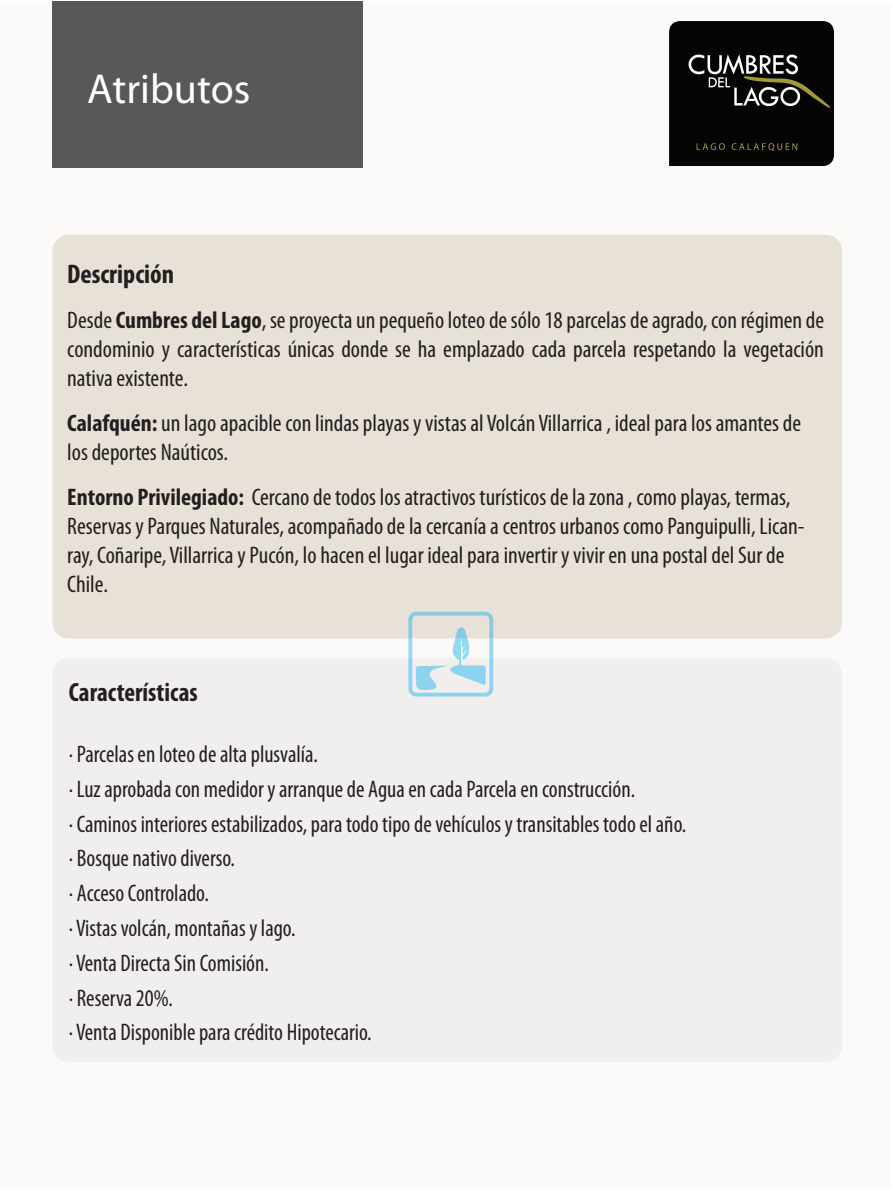
<style>
.page{position:relative;width:893px;height:1191px;background:#fff}
.page>*{position:absolute;margin:0;border:0;box-sizing:border-box;transform-origin:0 0}
.t1{font:42px "Myriad Pro";color:#fff}
.t2{font:700 condensed 27px "Myriad Pro";color:#231f20}
.t3{font:700 condensed 26.55px "Myriad Pro";color:#231f20;scale:.96 1}
.t4{font:condensed 24px/28.8px "Myriad Pro";color:#231f20}
.t5{font:condensed 24px/34.8px "Myriad Pro";color:#231f20;scale:.96 1}
.s1{font-weight:700}
</style>
<div class="page">
<div style="left:0;top:3px;width:890px;height:1185px;background:#fbfaf8"></div>
<div style="left:52px;top:1px;width:311px;height:166px;background:#57585a"></div>
<div style="left:52px;top:658px;width:790px;height:404px;background:#f0efee;border-radius:16px"></div>
<div style="left:52px;top:235px;width:790px;height:403px;background:#e7e1d7;border-radius:16px"></div>
<img style="left:669px;top:21px;width:165px;height:144px">
<svg style="left:416px;top:627px;width:70px;height:63px"></svg>
<div style="left:408px;top:611px;width:85px;height:85px;border:4px solid #00aeef;border-radius:6px"></div>
<h1 class="t1" style="left:87px;top:63px;width:165px">Atributos</h1>
<p class="t2" style="left:67px;top:257px;width:108px">Descripción</p>
<p class="t4" style="left:67px;top:305px;width:758px;text-align:justify">Desde <span class="s1">Cumbres del Lago</span>, se proyecta un pequeño loteo de sólo 18 parcelas de agrado, con régimen de condominio y características únicas donde se ha emplazado cada parcela respetando la vegetación nativa existente.</p>
<p class="t4" style="left:67px;top:408px;width:735px"><span class="s1">Calafquén:</span> un lago apacible con lindas playas y vistas al Volcán Villarrica , ideal para los amantes de los deportes Naúticos.</p>
<p class="t4" style="left:67px;top:482px;width:739px"><span class="s1">Entorno Privilegiado:</span> Cercano de todos los atractivos turísticos de la zona , como playas, termas, Reservas y Parques Naturales, acompañado de la cercanía a centros urbanos como Panguipulli, Lican&shy;ray, Coñaripe, Villarrica y Pucón, lo hacen el lugar ideal para invertir y vivir en una postal del Sur de Chile.</p>
<p class="t3" style="left:69px;top:676px;width:136px">Características</p>
<p class="t5" style="left:69px;top:736px;width:645px">· Parcelas en loteo de alta plusvalía.<br>· Luz aprobada con medidor y arranque de Agua en cada Parcela en construcción.<br>· Caminos interiores estabilizados, para todo tipo de vehículos y transitables todo el año. · Bosque nativo diverso.<br>· Acceso Controlado.<br>· Vistas volcán, montañas y lago.<br>· Venta Directa Sin Comisión.<br>· Reserva 20%.<br>· Venta Disponible para crédito Hipotecario.</p>
</div>
